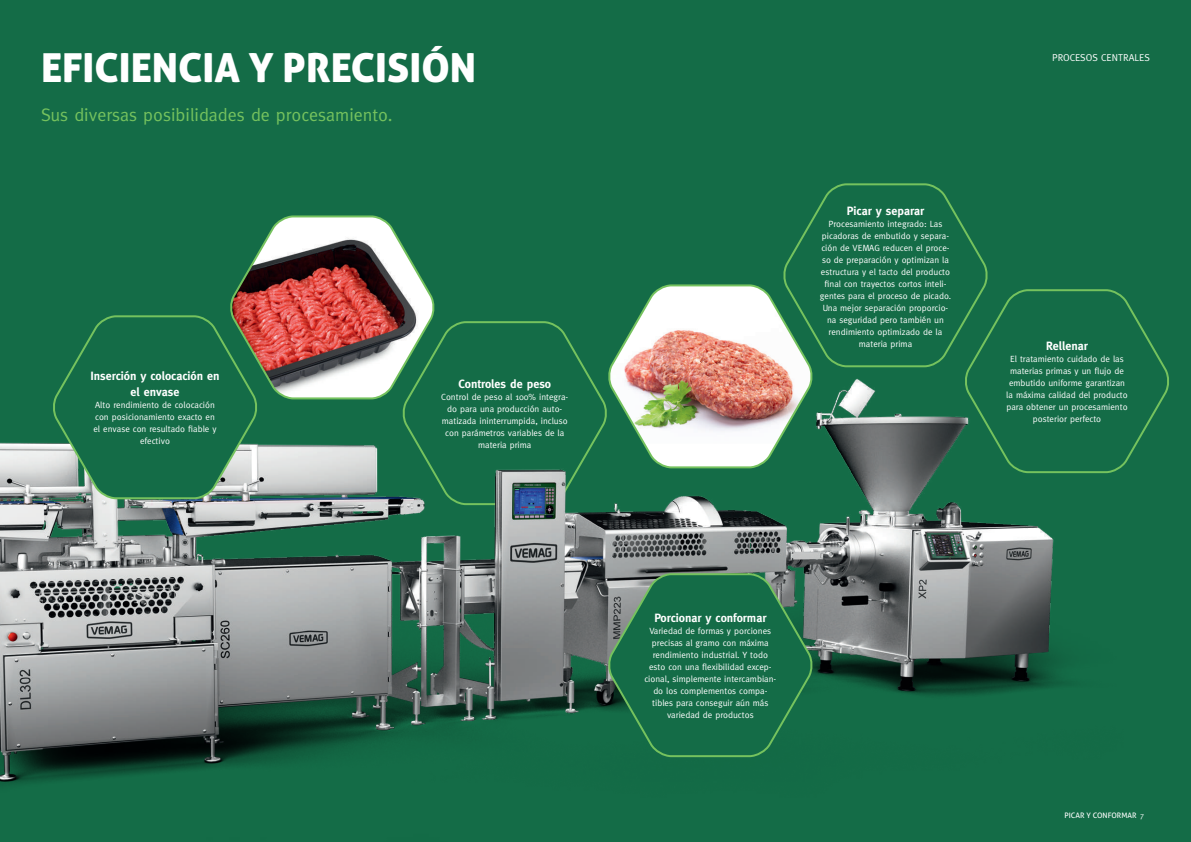
<style>
.page{position:relative;width:1191px;height:842px;background:#fff}
.page>*{position:absolute;margin:0;border:0;box-sizing:border-box;transform-origin:0 0}
.t1{font:40px "Aller Display";color:#fff}
.t2{font:18px "Meta";color:#75c25e}
.t3{font:700 12px/16px "Meta";color:#fff;text-align:center}
.t4{font:10px "Meta";color:#fff}
.t5{font:9px/12px "Meta";color:#fff;text-align:center}
.t6{font:7.5px "Aller";color:#fff}
.s1{font-family:"Meta"}
</style>
<div class="page">
<div style="left:0;top:0;width:595px;height:842px;background:#146c47"></div>
<div style="left:595px;top:0;width:596px;height:842px;background:#146c47"></div>
<img style="left:0;top:442px;width:1065px;height:342px">
<svg style="left:605px;top:572px;width:210px;height:186px"></svg>
<svg style="left:50px;top:183px;width:1119px;height:323px"></svg>
<h1 class="t1" style="left:41px;top:43px;width:437px">EFICIENCIA Y PRECISIÓN</h1>
<h2 class="t2" style="left:41px;top:105px;width:353px">Sus diversas posibilidades de procesamiento.</h2>
<h3 class="t3" style="left:90px;top:368px;width:131px">Inserción y colocación en el envase</h3>
<p class="t5" style="left:93px;top:399px;width:125px">Alto rendimiento de colocación con posicionamiento exacto en el envase con resultado fiable y efectivo</p>
<h3 class="t3" style="left:458px;top:376px;width:94px">Controles de peso</h3>
<p class="t5" style="left:441px;top:391px;width:129px">Control de peso al 100% integra&shy;do para una producción auto&shy;matizada ininterrumpida, incluso con parámetros variables de la materia prima</p>
<p class="t4" style="left:1052px;top:52px;width:99px">PROCESOS CENTRALES</p>
<h3 class="t3" style="left:847px;top:203px;width:79px">Picar y separar</h3>
<p class="t5" style="left:820px;top:218px;width:133px">Procesamiento integrado: Las picadoras de embutido y separa&shy;ción de VEMAG reducen el proce&shy;so de preparación y optimizan la estructura y el tacto del producto final con trayectos cortos inteli&shy;gentes para el proceso de picado.<br>Una mejor separación proporcio&shy;na seguridad pero también un rendimiento optimizado de la materia prima</p>
<h3 class="t3" style="left:1046px;top:338px;width:43px">Rellenar</h3>
<p class="t5" style="left:1006px;top:353px;width:123px">El tratamiento cuidado de las materias primas y un flujo de embutido uniforme garantizan la máxima calidad del producto para obtener un procesamiento posterior perfecto</p>
<h3 class="t3" style="left:654px;top:610px;width:114px">Porcionar y conformar</h3>
<p class="t5" style="left:644px;top:625px;width:133px">Variedad de formas y porciones precisas al gramo con máxima rendimiento industrial. Y todo esto con una flexibilidad excep&shy;cional, simplemente intercambian&shy;do los complementos compa&shy;tibles para conseguir aún más variedad de productos</p>
<p class="t6" style="left:1064px;top:811px;width:81px">PICAR Y CONFORMAR <span class="s1">7</span></p>
</div>
